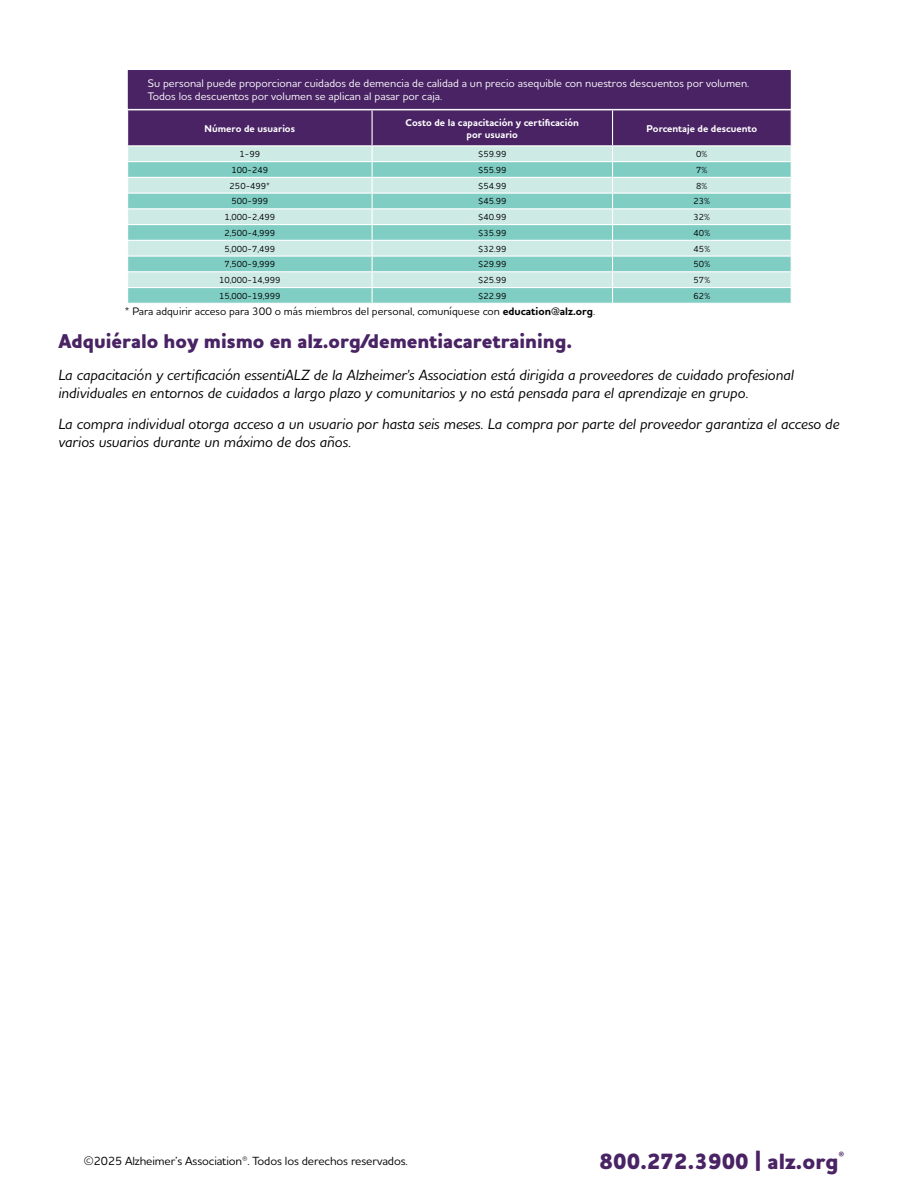
<style>
.page{position:relative;width:918px;height:1188px;background:#fff}
.page>*{position:absolute;margin:0;border:0;box-sizing:border-box;transform-origin:0 0}
.t1{font:800 22.5px "Houschka Alt Pro";letter-spacing:.005em;color:#492364}
.t2{font:800 20.25px "Houschka Alt Pro";color:#492364}
.t3{font:italic 500 15px/18px "Houschka Alt Pro";color:#000}
.t4{font:500 12px "Houschka Alt Pro";letter-spacing:-.01em;color:#000}
.t5{font:500 11.25px/13.4px "Houschka Alt Pro";color:#fff}
.t6{font:500 11.1px "Houschka Alt Pro";color:#000}
.t7{font:700 10.05px/12.3px "Houschka Alt Pro";color:#fff;text-align:center}
.t8{font:500 9px "Houschka Alt Pro";color:#000}
.s1{font-weight:700}
</style>
<div class="page">
<div style="left:127px;top:69px;width:665px;height:41px;background:#492364"></div>
<div style="left:126px;top:68px;width:667px;height:43px;border:2px solid #fff"></div>
<hr style="left:127px;top:109px;width:245px;height:1px;background:#fff">
<hr style="left:372px;top:109px;width:241px;height:1px;background:#fff">
<hr style="left:613px;top:109px;width:179px;height:1px;background:#fff">
<svg style="left:127px;top:110px;width:665px;height:193px;background:#9bbcc2"></svg>
<p class="t5" style="left:148px;top:76px;width:603px">Su personal puede proporcionar cuidados de demencia de calidad a un precio asequible con nuestros descuentos por volumen.<br>Todos los descuentos por volumen se aplican al pasar por caja.</p>
<p class="t7" style="left:205px;top:122px;width:92px">Número de usuarios</p>
<p class="t7" style="left:406px;top:116px;width:175px">Costo de la capacitación y certificación por usuario</p>
<p class="t7" style="left:647px;top:122px;width:112px">Porcentaje de descuento</p>
<p class="t8" style="left:240px;top:148px;width:22px">1-99</p>
<p class="t8" style="left:478px;top:148px;width:30px">$59.99</p>
<p class="t8" style="left:696px;top:148px;width:13px">0%</p>
<p class="t8" style="left:232px;top:164px;width:38px">100-249</p>
<p class="t8" style="left:478px;top:164px;width:30px">$55.99</p>
<p class="t8" style="left:696px;top:164px;width:13px">7%</p>
<p class="t8" style="left:230px;top:180px;width:42px">250-499*</p>
<p class="t8" style="left:478px;top:180px;width:30px">$54.99</p>
<p class="t8" style="left:696px;top:180px;width:13px">8%</p>
<p class="t8" style="left:232px;top:196px;width:38px">500-999</p>
<p class="t8" style="left:478px;top:196px;width:30px">$45.99</p>
<p class="t8" style="left:694px;top:196px;width:18px">23%</p>
<p class="t8" style="left:224px;top:211px;width:52px">1,000-2,499</p>
<p class="t8" style="left:478px;top:211px;width:30px">$40.99</p>
<p class="t8" style="left:694px;top:211px;width:18px">32%</p>
<p class="t8" style="left:224px;top:227px;width:52px">2,500-4,999</p>
<p class="t8" style="left:478px;top:227px;width:30px">$35.99</p>
<p class="t8" style="left:694px;top:227px;width:18px">40%</p>
<p class="t8" style="left:224px;top:243px;width:52px">5,000-7,499</p>
<p class="t8" style="left:478px;top:243px;width:30px">$32.99</p>
<p class="t8" style="left:694px;top:243px;width:18px">45%</p>
<p class="t8" style="left:224px;top:259px;width:52px">7,500-9,999</p>
<p class="t8" style="left:478px;top:259px;width:30px">$29.99</p>
<p class="t8" style="left:694px;top:259px;width:18px">50%</p>
<p class="t8" style="left:219px;top:274px;width:63px">10,000-14,999</p>
<p class="t8" style="left:478px;top:274px;width:30px">$25.99</p>
<p class="t8" style="left:694px;top:274px;width:18px">57%</p>
<p class="t8" style="left:219px;top:290px;width:63px">15,000-19,999</p>
<p class="t8" style="left:478px;top:290px;width:30px">$22.99</p>
<p class="t8" style="left:694px;top:290px;width:18px">62%</p>
<p class="t6" style="left:125px;top:304px;width:472px">* Para adquirir acceso para 300 o más miembros del personal, comuníquese con <span class="s1">education@alz.org</span>.</p>
<h2 class="t2" style="left:58px;top:328px;width:516px">Adquiéralo hoy mismo en alz.org/dementiacaretraining.</h2>
<p class="t3" style="left:58px;top:365px;width:737px">La capacitación y certificación essentiALZ de la Alzheimer's Association está dirigida a proveedores de cuidado profesional individuales en entornos de cuidados a largo plazo y comunitarios y no está pensada para el aprendizaje en grupo.</p>
<p class="t3" style="left:58px;top:415px;width:783px">La compra individual otorga acceso a un usuario por hasta seis meses. La compra por parte del proveedor garantiza el acceso de varios usuarios durante un máximo de dos años.</p>
<p class="t4" style="left:84px;top:1153px;width:325px">©2025 Alzheimer’s Association®. Todos los derechos reservados.</p>
<h1 class="t1" style="left:600px;top:1147px;width:246px">800.272.3900 | alz.org<sup>®</sup></h1>
</div>
